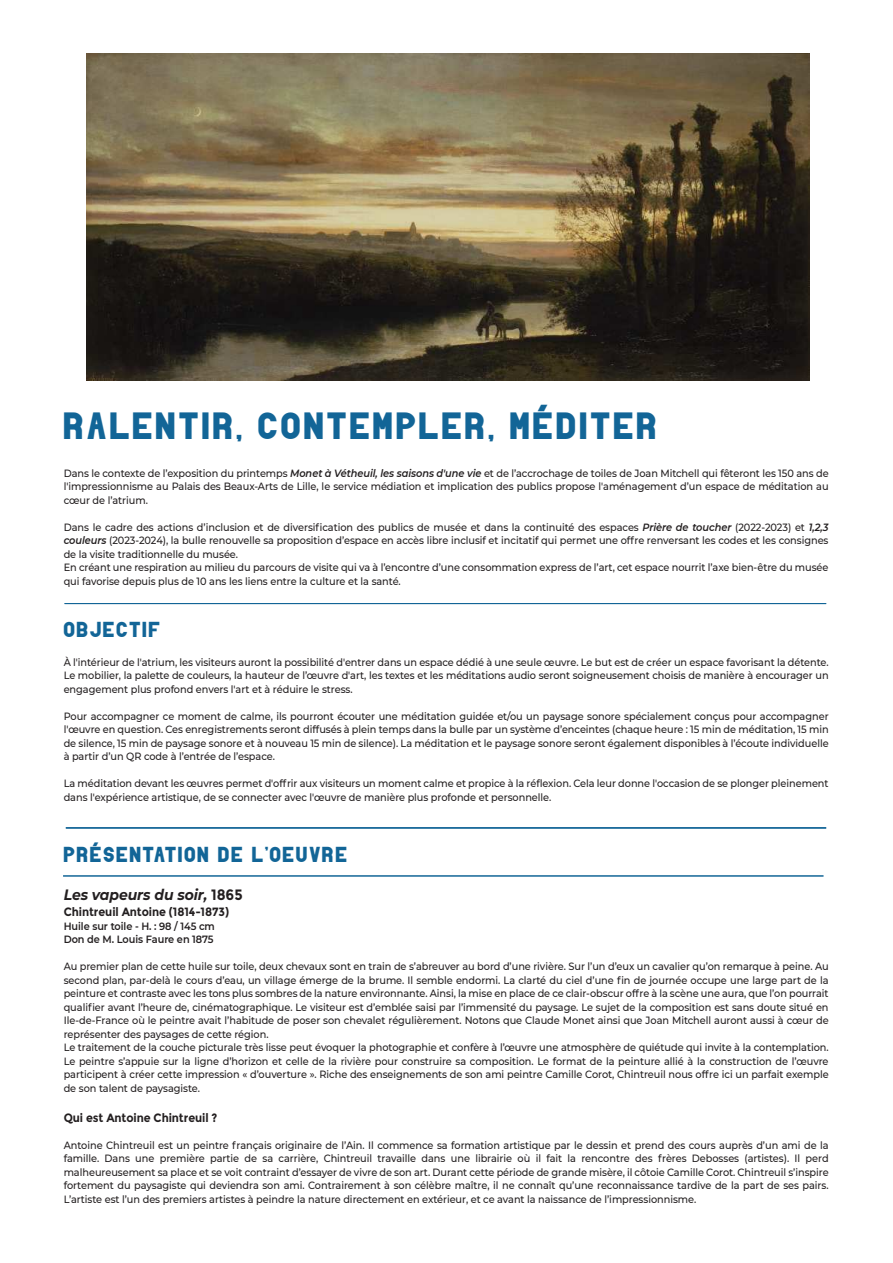
<style>
.page{position:relative;width:893px;height:1263px;background:#fff}
.page>*{position:absolute;margin:0;border:0;box-sizing:border-box;transform-origin:0 0}
.t1{font:900 37.8px "Santio";letter-spacing:.05em;color:#126597;scale:1.11 1}
.t2{font:900 21.6px "Santio";letter-spacing:.05em;color:#126597;scale:1.11 1}
.t3{font:italic 700 15px "Montserrat";letter-spacing:-.005em;color:#231f20;scale:.93 1}
.t4{font:700 12px "Montserrat";letter-spacing:-.005em;color:#231f20;scale:.93 1}
.t5{font:500 10.5px/13.5px "Montserrat";letter-spacing:-.005em;color:#231f20;text-align:justify;scale:.93 1}
.t6{font:600 10.5px/13.5px "Montserrat";letter-spacing:-.005em;color:#231f20;scale:.93 1}
.s1{font-weight:600;font-style:italic}
.s2{font-style:normal}
</style>
<div class="page">
<img style="left:87px;top:54px;width:723px;height:327px">
<hr style="left:65px;top:603px;width:761px;height:1px;background:#126597">
<hr style="left:66px;top:827px;width:760px;height:2px;background:#126597">
<hr style="left:63px;top:875px;width:760px;height:1px;background:#126597">
<h1 class="t1" style="left:64px;top:404px;width:537px">RALENTIR, CONTEMPLER, M…DITER</h1>
<p class="t5" style="left:64px;top:466px;width:824px">Dans le contexte de líexposition du printemps <span class="s1">Monet ‡ VÈtheuil, les saisons d'une vie</span> et de líaccrochage de toiles de Joan Mitchell qui fÍteront les 150 ans de l'impressionnisme au Palais des Beaux-Arts de Lille, le service mÈdiation et implication des publics propose l'amÈnagement díun espace de mÈditation au cúur de líatrium.</p>
<p class="t5" style="left:64px;top:520px;width:824px;text-align:left">Dans le cadre des actions d’inclusion et de diversification des publics de musée et dans la continuité des espaces <span class="s1">PriËre de toucher</span> (2022-2023) et <span class="s1">1,2,3 couleurs</span> (2023-2024), la bulle renouvelle sa proposition díespace en accËs libre inclusif et incitatif qui permet une offre renversant les codes et les consignes de la visite traditionnelle du musÈe.<br>En crÈant une respiration au milieu du parcours de visite qui va ‡ líencontre díune consommation express de líart, cet espace nourrit líaxe bien-Ítre du musÈe qui favorise depuis plus de 10 ans les liens entre la culture et la santÈ.</p>
<h2 class="t2" style="left:64px;top:617px;width:89px">OBJECTIF</h2>
<p class="t5" style="left:64px;top:655px;width:824px">¿ l'intÈrieur de l'atrium, les visiteurs auront la possibilitÈ d'entrer dans un espace dÈdiÈ ‡ une seule úuvre. Le but est de crÈer un espace favorisant la dÈtente.<br>Le mobilier, la palette de couleurs, la hauteur de líúuvre d'art, les textes et les mÈditations audio seront soigneusement choisis de maniËre ‡ encourager un engagement plus profond envers l'art et ‡ rÈduire le stress.</p>
<p class="t5" style="left:64px;top:709px;width:824px">Pour accompagner ce moment de calme, ils pourront Ècouter une mÈditation guidÈe et/ou un paysage sonore spÈcialement conÁus pour accompagner l'úuvre en question. Ces enregistrements seront diffusÈs ‡ plein temps dans la bulle par un systËme díenceintes (chaque heure : 15 min de mÈditation, 15 min de silence, 15 min de paysage sonore et ‡ nouveau 15 min de silence). La mÈditation et le paysage sonore seront Ègalement disponibles ‡ líÈcoute individuelle ‡ partir díun QR code ‡ líentrÈe de líespace.</p>
<p class="t5" style="left:64px;top:776px;width:824px">La méditation devant les œuvres permet d'offrir aux visiteurs un moment calme et propice à la réflexion. Cela leur donne l'occasion de se plonger pleinement dans l'expÈrience artistique, de se connecter avec l'úuvre de maniËre plus profonde et personnelle.</p>
<h2 class="t2" style="left:64px;top:842px;width:257px">PR…SENTATION DE LíOEUVRE</h2>
<h3 class="t3" style="left:64px;top:888px;width:194px">Les vapeurs du soir, <span class="s2">1865</span></h3>
<p class="t4" style="left:64px;top:907px;width:179px">Chintreuil Antoine (1814-1873)</p>
<p class="t6" style="left:64px;top:919px;width:164px">Huile sur toile - H. : 98 / 145 cm<br>Don de M. Louis Faure en 1875</p>
<p class="t5" style="left:64px;top:960px;width:824px;text-align:left">Au premier plan de cette huile sur toile, deux chevaux sont en train de síabreuver au bord díune riviËre. Sur líun díeux un cavalier quíon remarque ‡ peine. Au second plan, par-delà le cours d’eau, un village émerge de la brume. Il semble endormi. La clarté du ciel d’une fin de journée occupe une large part de la peinture et contraste avec les tons plus sombres de la nature environnante. Ainsi, la mise en place de ce clair-obscur offre ‡ la scËne une aura, que líon pourrait qualifier avant l’heure de, cinématographique. Le visiteur est d’emblée saisi par l’immensité du paysage. Le sujet de la composition est sans doute situé en Ile-de-France o˘ le peintre avait líhabitude de poser son chevalet rÈguliËrement. Notons que Claude Monet ainsi que Joan Mitchell auront aussi ‡ cúur de reprÈsenter des paysages de cette rÈgion.<br>Le traitement de la couche picturale trËs lisse peut Èvoquer la photographie et confËre ‡ líúuvre une atmosphËre de quiÈtude qui invite ‡ la contemplation.<br>Le peintre síappuie sur la ligne díhorizon et celle de la riviËre pour construire sa composition. Le format de la peinture alliÈ ‡ la construction de líúuvre participent ‡ crÈer cette impression ´ díouverture ª. Riche des enseignements de son ami peintre Camille Corot, Chintreuil nous offre ici un parfait exemple de son talent de paysagiste.</p>
<p class="t4" style="left:64px;top:1112px;width:167px">Qui est Antoine Chintreuil ?</p>
<p class="t5" style="left:64px;top:1138px;width:824px">Antoine Chintreuil est un peintre franÁais originaire de líAin. Il commence sa formation artistique par le dessin et prend des cours auprËs díun ami de la famille. Dans une premiËre partie de sa carriËre, Chintreuil travaille dans une librairie o˘ il fait la rencontre des frËres Debosses (artistes). Il perd malheureusement sa place et se voit contraint díessayer de vivre de son art. Durant cette pÈriode de grande misËre, il cÙtoie Camille Corot. Chintreuil síinspire fortement du paysagiste qui deviendra son ami. Contrairement ‡ son cÈlËbre maÓtre, il ne connaÓt quíune reconnaissance tardive de la part de ses pairs.<br>Líartiste est líun des premiers artistes ‡ peindre la nature directement en extÈrieur, et ce avant la naissance de líimpressionnisme.</p>
</div>
